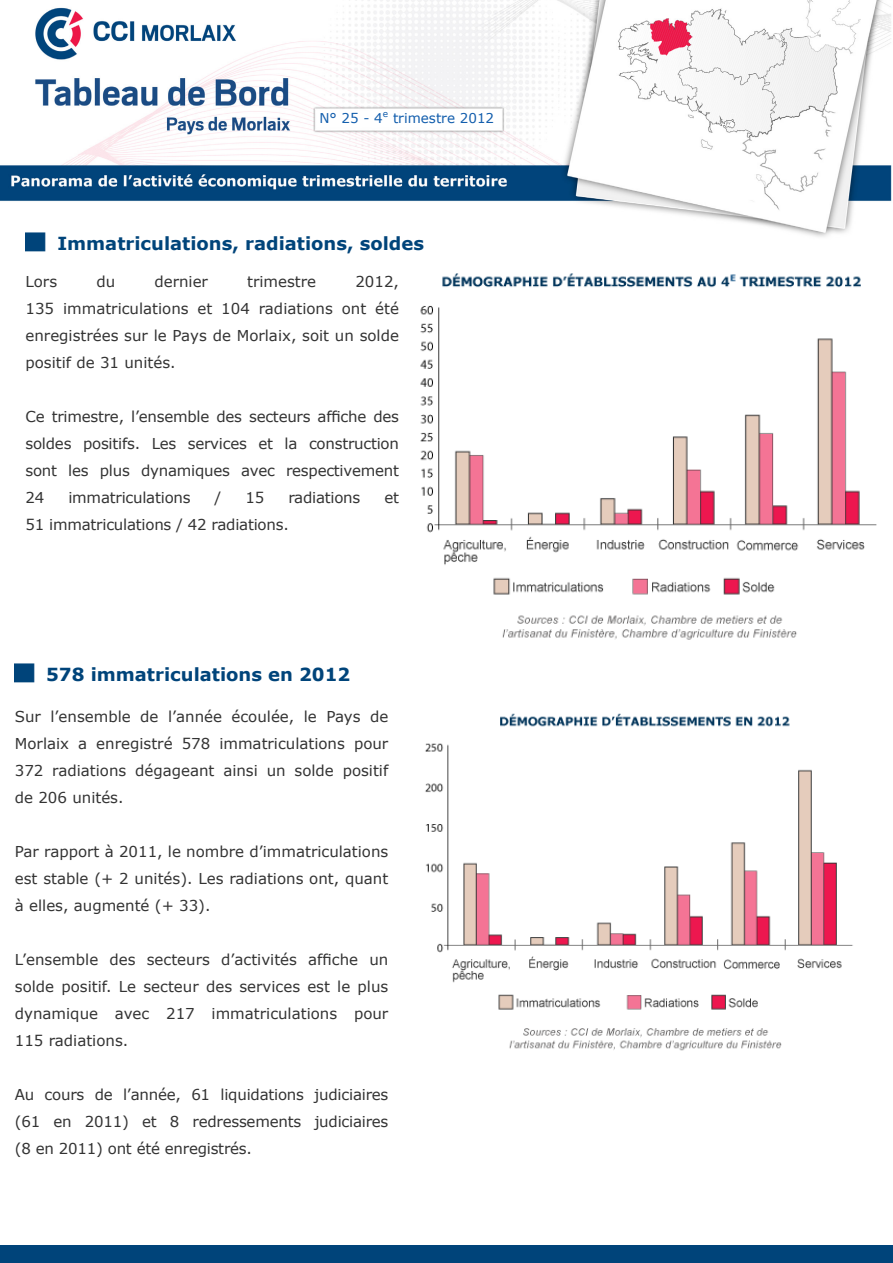
<style>
.page{position:relative;width:893px;height:1263px;background:#fff}
.page>*{position:absolute;margin:0;border:0;box-sizing:border-box;transform-origin:0 0}
.titres_puce_bleu{font:700 18px "Verdana";color:#00447a}
.content{font:15px/27px "Verdana";color:#333;text-align:justify}
.t1{font:13.5px "Verdana";color:#135ead}
</style>
<div class="page">
<img style="left:0;top:0;width:892px;height:240px">
<div style="left:0;top:1246px;width:893px;height:17px;background:#00447a"></div>
<img style="left:26px;top:224px;width:27px;height:28px">
<img style="left:420px;top:273px;width:457px;height:367px">
<img style="left:15px;top:663px;width:20px;height:20px">
<img style="left:425px;top:713px;width:428px;height:338px">
<p class="t1" style="left:319px;top:109px;width:176px">N° 25 - 4<sup>e</sup> trimestre 2012</p>
<p class="titres_puce_bleu" style="left:57px;top:231px;width:368px">Immatriculations, radiations, soldes</p>
<p class="content" style="left:26px;top:268px;width:33px">Lors</p>
<p class="content" style="left:96px;top:268px;width:20px">du</p>
<p class="content" style="left:154px;top:268px;width:55px">dernier</p>
<p class="content" style="left:247px;top:268px;width:71px">trimestre</p>
<p class="content" style="left:26px;top:268px;width:375px;text-indent:330px">2012, 135 immatriculations et 104 radiations ont été enregistrées sur le Pays de Morlaix, soit un solde positif de 31 unités.</p>
<p class="content" style="left:26px;top:403px;width:375px">Ce trimestre, l’ensemble des secteurs affiche des soldes positifs. Les services et la construction sont les plus dynamiques avec respectivement 24</p>
<p class="content" style="left:68px;top:484px;width:124px">immatriculations</p>
<p class="content" style="left:215px;top:484px;width:8px">/</p>
<p class="content" style="left:245px;top:484px;width:20px">15</p>
<p class="content" style="left:288px;top:484px;width:74px">radiations</p>
<p class="content" style="left:384px;top:484px;width:16px">et</p>
<p class="content" style="left:26px;top:511px;width:265px">51 immatriculations / 42 radiations.</p>
<p class="titres_puce_bleu" style="left:46px;top:662px;width:306px">578 immatriculations en 2012</p>
<p class="content" style="left:15px;top:703px;width:375px">Sur l’ensemble de l’année écoulée, le Pays de Morlaix a enregistré 578 immatriculations pour 372 radiations dégageant ainsi un solde positif de 206 unités.</p>
<p class="content" style="left:15px;top:838px;width:375px">Par rapport à 2011, le nombre d’immatriculations est stable (+ 2 unités). Les radiations ont, quant à elles, augmenté (+ 33).</p>
<p class="content" style="left:15px;top:946px;width:375px">L’ensemble des secteurs d’activités affiche un solde positif. Le secteur des services est le plus dynamique avec 217 immatriculations pour 115 radiations.</p>
<p class="content" style="left:15px;top:1081px;width:375px">Au cours de l’année, 61 liquidations judiciaires (61 en 2011) et 8 redressements judiciaires (8 en 2011) ont été enregistrés.</p>
</div>
